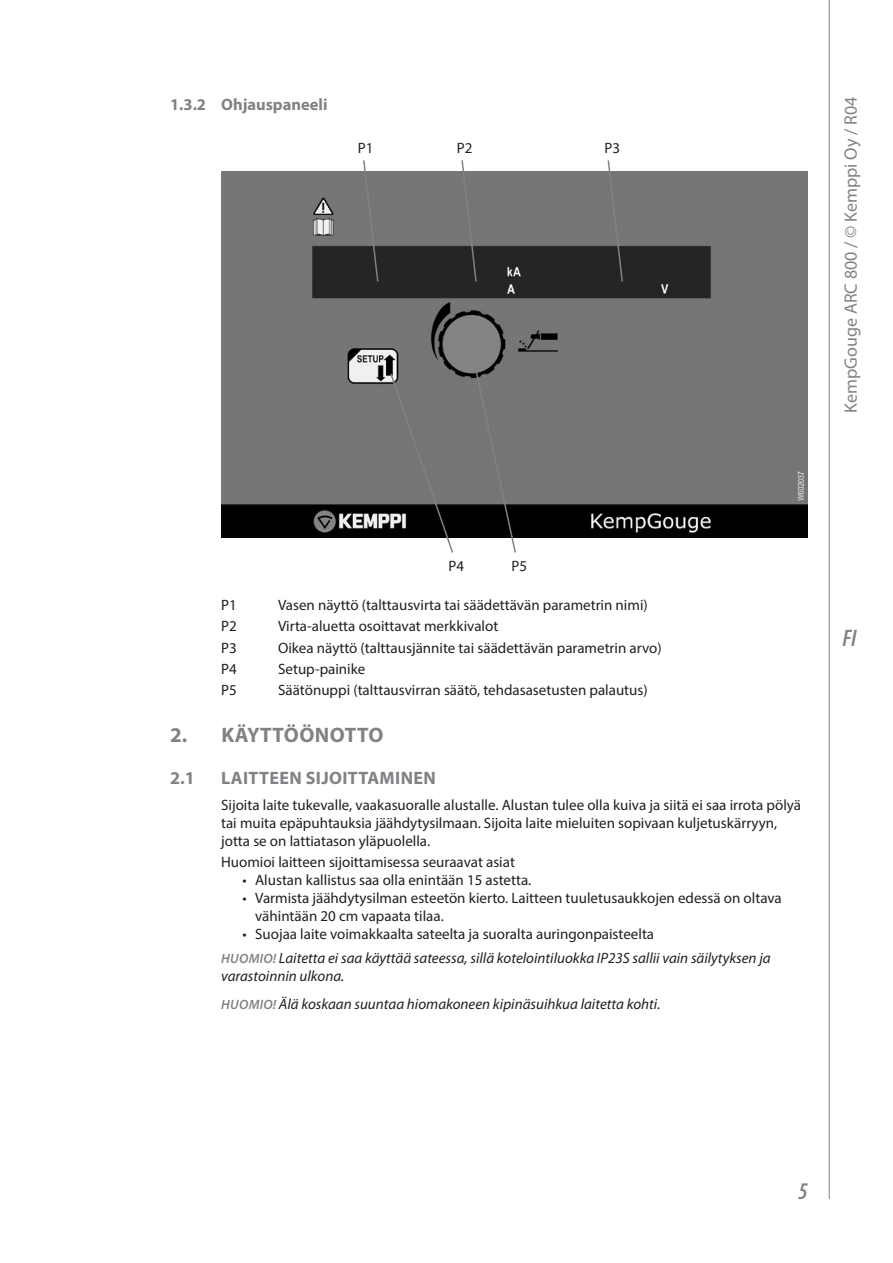
<style>
.page{position:relative;width:893px;height:1263px;background:#fff}
.page>*{position:absolute;margin:0;border:0;box-sizing:border-box;transform-origin:0 0}
.t1{font:italic 600 condensed 24px "Myriad Pro";color:#808285}
.t2{font:700 21px "Myriad Pro";letter-spacing:.02em;color:#808285}
.t3{font:18px "Myriad Pro";color:#808285}
.t4{font:700 18px "Myriad Pro";letter-spacing:.02em;color:#808285}
.t5{font:700 16.5px "Myriad Pro";color:#808285}
.Kemppi_body{font:15px/18px "Myriad Pro";color:#231f20}
.Kemppi_NOTE{font:italic 15px/18px "Myriad Pro";color:#231f20}
.s1{font-weight:600;font-size:13.5px;color:#808285}
</style>
<div class="page">
<img style="left:221px;top:172px;width:586px;height:365px">
<svg style="left:362px;top:160px;width:17px;height:123px;background:#6b6b6c"></svg>
<svg style="left:389px;top:372px;width:65px;height:181px;background:#6f6f6f"></svg>
<svg style="left:470px;top:349px;width:47px;height:204px;background:#6b6b6b"></svg>
<svg style="left:460px;top:160px;width:18px;height:123px;background:#6b6b6c"></svg>
<svg style="left:607px;top:160px;width:17px;height:123px;background:#6b6b6c"></svg>
<hr style="left:829px;top:0;width:1px;height:1199px;background:#808285">
<p class="t5" style="left:170px;top:94px;width:159px">1.3.2 Ohjauspaneeli</p>
<p class="Kemppi_body" style="left:358px;top:139px;width:17px">P1</p>
<p class="Kemppi_body" style="left:457px;top:139px;width:17px">P2</p>
<p class="Kemppi_body" style="left:604px;top:139px;width:17px">P3</p>
<p class="t3" style="left:840px;top:413px;width:318px;rotate:-90deg">KempGouge ARC 800 / © Kemppi Oy / R04</p>
<p class="Kemppi_body" style="left:449px;top:557px;width:17px">P4</p>
<p class="Kemppi_body" style="left:511px;top:557px;width:17px">P5</p>
<p class="Kemppi_body" style="left:221px;top:596px;width:17px">P1</p>
<p class="Kemppi_body" style="left:278px;top:596px;width:371px">Vasen näyttö (talttausvirta tai säädettävän parametrin nimi)</p>
<p class="Kemppi_body" style="left:221px;top:617px;width:17px">P2</p>
<p class="Kemppi_body" style="left:278px;top:617px;width:222px">Virta-aluetta osoittavat merkkivalot</p>
<p class="Kemppi_body" style="left:221px;top:638px;width:17px">P3</p>
<p class="Kemppi_body" style="left:278px;top:638px;width:385px">Oikea näyttö (talttausjännite tai säädettävän parametrin arvo)</p>
<p class="Kemppi_body" style="left:221px;top:659px;width:17px">P4</p>
<p class="Kemppi_body" style="left:278px;top:659px;width:89px">Setup-painike</p>
<p class="Kemppi_body" style="left:221px;top:681px;width:17px">P5</p>
<p class="Kemppi_body" style="left:278px;top:681px;width:371px">Säätönuppi (talttausvirran säätö, tehdasasetusten palautus)</p>
<p class="t2" style="left:170px;top:721px;width:215px">2. KÄYTTÖÖNOTTO</p>
<p class="t4" style="left:170px;top:766px;width:26px">2.1</p>
<p class="t4" style="left:221px;top:766px;width:216px">LAITTEEN SIJOITTAMINEN</p>
<p class="Kemppi_body" style="left:221px;top:795px;width:581px">Sijoita laite tukevalle, vaakasuoralle alustalle. Alustan tulee olla kuiva ja siitä ei saa irrota pölyä tai muita epäpuhtauksia jäähdytysilmaan. Sijoita laite mieluiten sopivaan kuljetuskärryyn, jotta se on lattiatason yläpuolella.</p>
<p class="Kemppi_body" style="left:221px;top:853px;width:295px">Huomioi laitteen sijoittamisessa seuraavat asiat</p>
<p class="Kemppi_body" style="left:242px;top:871px;width:290px">• Alustan kallistus saa olla enintään 15 astetta.</p>
<p class="Kemppi_body" style="left:255px;top:889px;width:528px;text-indent:-13px">• Varmista jäähdytysilman esteetön kierto. Laitteen tuuletusaukkojen edessä on oltava vähintään 20 cm vapaata tilaa.</p>
<p class="Kemppi_body" style="left:242px;top:925px;width:413px">• Suojaa laite voimakkaalta sateelta ja suoralta auringonpaisteelta</p>
<p class="Kemppi_NOTE" style="left:221px;top:949px;width:551px"><span class="s1">HUOMIO!</span> Laitetta ei saa käyttää sateessa, sillä kotelointiluokka IP23S sallii vain säilytyksen ja varastoinnin ulkona.</p>
<p class="Kemppi_NOTE" style="left:221px;top:995px;width:441px"><span class="s1">HUOMIO!</span> Älä koskaan suuntaa hiomakoneen kipinäsuihkua laitetta kohti.</p>
<h1 class="t1" style="left:842px;top:624px;width:16px">FI</h1>
<h1 class="t1" style="left:798px;top:1176px;width:11px">5</h1>
</div>
